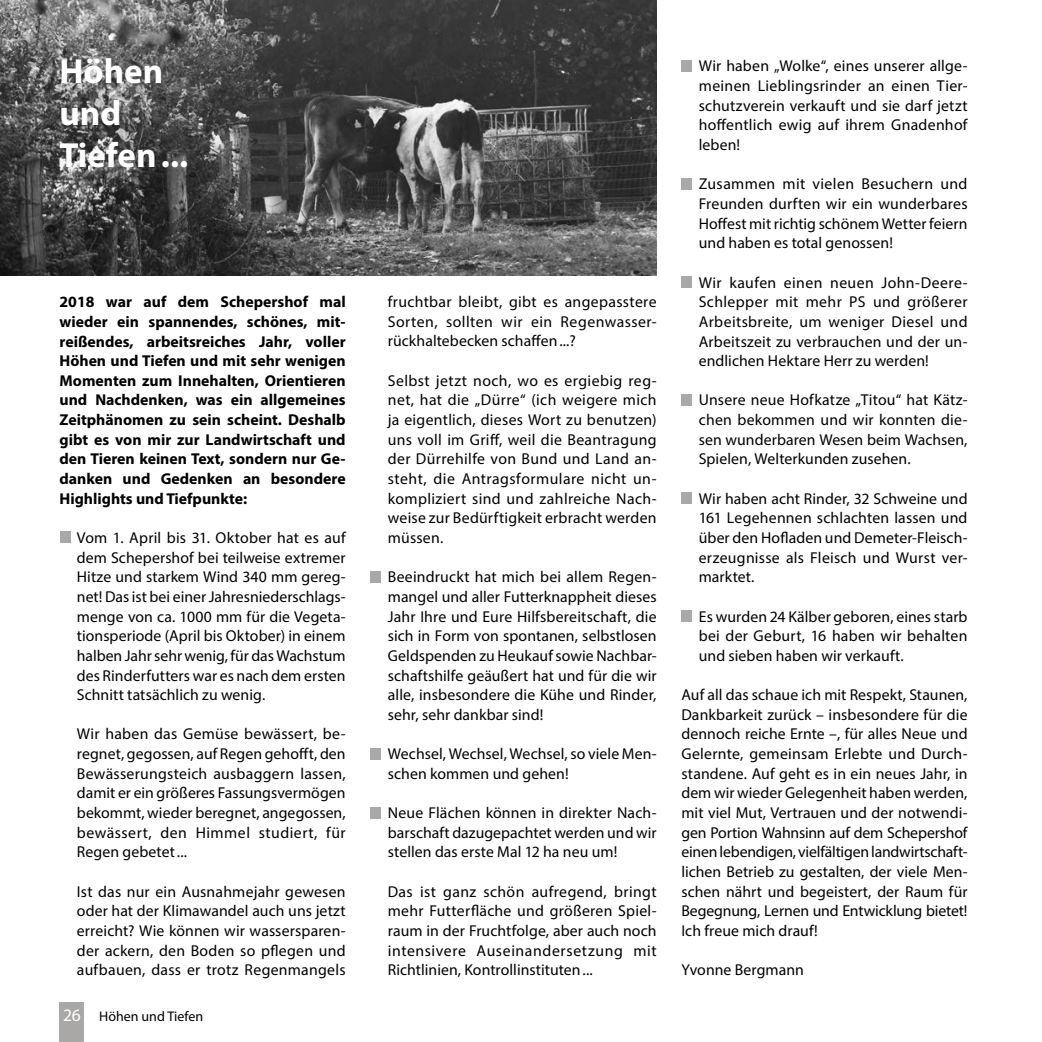
<style>
.page{position:relative;width:1042px;height:1042px;background:#fff}
.page>*{position:absolute;margin:0;border:0;box-sizing:border-box;transform-origin:0 0}
.t1{font:700 35px/42px "Myriad Pro";color:#fff}
.t2{font:15.75px/19.6px "Myriad Pro";letter-spacing:.005em;color:#000;text-align:justify}
.t3{font:700 15.75px/19.6px "Myriad Pro";color:#000;text-align:justify}
.t4{font:14px "Myriad Pro";color:#000}
.s1{font-size:17.5px;color:#fff}
</style>
<div class="page">
<div style="left:60px;top:532px;width:10px;height:11px;background:#a9a8a6"></div>
<div style="left:370px;top:571px;width:11px;height:11px;background:#a9a8a6"></div>
<div style="left:370px;top:748px;width:11px;height:11px;background:#a9a8a6"></div>
<div style="left:370px;top:807px;width:11px;height:11px;background:#a9a8a6"></div>
<div style="left:681px;top:60px;width:11px;height:11px;background:#a9a8a6"></div>
<div style="left:681px;top:178px;width:11px;height:11px;background:#a9a8a6"></div>
<div style="left:681px;top:276px;width:11px;height:12px;background:#a9a8a6"></div>
<div style="left:681px;top:394px;width:11px;height:11px;background:#a9a8a6"></div>
<div style="left:681px;top:492px;width:11px;height:12px;background:#a9a8a6"></div>
<div style="left:681px;top:610px;width:11px;height:11px;background:#a9a8a6"></div>
<div style="left:60px;top:1002px;width:24px;height:40px;background:#a9a8a6"></div>
<img style="left:0;top:0;width:656px;height:276px">
<h1 class="t1" style="left:60px;top:49px;width:130px">Höhen und<br>Tiefen...</h1>
<p class="t3" style="left:60px;top:292px;width:288px">2018 war auf dem Schepershof mal wieder ein spannendes, schönes, mit&shy;reißendes, arbeitsreiches Jahr, voller Höhen und Tiefen und mit sehr wenigen Momenten zum Innehalten, Orientieren und Nachdenken, was ein allgemeines Zeitphänomen zu sein scheint. Deshalb gibt es von mir zur Landwirtschaft und den Tieren keinen Text, sondern nur Ge&shy;danken und Gedenken an besondere Highlights und Tiefpunkte:</p>
<p class="t2" style="left:77px;top:528px;width:270px">Vom 1. April bis 31. Oktober hat es auf dem Schepershof bei teilweise extremer Hitze und starkem Wind 340 mm gereg&shy;net! Das ist bei einer Jahresniederschlags&shy;menge von ca. 1000 mm für die Vegeta&shy;tionsperiode (April bis Oktober) in einem halben Jahr sehr wenig, für das Wachstum des Rinderfutters war es nach dem ersten Schnitt tatsächlich zu wenig.</p>
<p class="t2" style="left:77px;top:724px;width:270px">Wir haben das Gemüse bewässert, be&shy;regnet, gegossen, auf Regen gehofft, den Bewässerungsteich ausbaggern lassen, damit er ein größeres Fassungsvermögen bekommt, wieder beregnet, angegossen, bewässert, den Himmel studiert, für Regen gebetet...</p>
<p class="t2" style="left:77px;top:881px;width:270px">Ist das nur ein Ausnahmejahr gewesen oder hat der Klimawandel auch uns jetzt erreicht? Wie können wir wassersparen&shy;der ackern, den Boden so pflegen und aufbauen, dass er trotz Regenmangels</p>
<p class="t4" style="left:63px;top:1008px;width:141px"><span class="s1">26</span> Höhen und Tiefen</p>
<p class="t2" style="left:388px;top:292px;width:270px">fruchtbar bleibt, gibt es angepasstere Sorten, sollten wir ein Regenwasser&shy;rückhaltebecken schaffen...?</p>
<p class="t2" style="left:388px;top:370px;width:270px">Selbst jetzt noch, wo es ergiebig reg&shy;net, hat die „Dürre“ (ich weigere mich ja eigentlich, dieses Wort zu benutzen) uns voll im Griff, weil die Beantragung der Dürrehilfe von Bund und Land an&shy;steht, die Antragsformulare nicht un&shy;kompliziert sind und zahlreiche Nach&shy;weise zur Bedürftigkeit erbracht werden müssen.</p>
<p class="t2" style="left:388px;top:567px;width:270px">Beeindruckt hat mich bei allem Regen&shy;mangel und aller Futterknappheit dieses Jahr Ihre und Eure Hilfsbereitschaft, die sich in Form von spontanen, selbstlosen Geldspenden zu Heukauf sowie Nachbar&shy;schaftshilfe geäußert hat und für die wir alle, insbesondere die Kühe und Rinder, sehr, sehr dankbar sind!</p>
<p class="t2" style="left:388px;top:744px;width:270px">Wechsel, Wechsel, Wechsel, so viele Men&shy;schen kommen und gehen!</p>
<p class="t2" style="left:388px;top:803px;width:270px">Neue Flächen können in direkter Nach&shy;barschaft dazugepachtet werden und wir stellen das erste Mal 12 ha neu um!</p>
<p class="t2" style="left:388px;top:881px;width:270px">Das ist ganz schön aufregend, bringt mehr Futterfläche und größeren Spiel&shy;raum in der Fruchtfolge, aber auch noch intensivere Auseinandersetzung mit Richtlinien, Kontrollinstituten...</p>
<p class="t2" style="left:699px;top:56px;width:270px">Wir haben „Wolke“, eines unserer allge&shy;meinen Lieblingsrinder an einen Tier&shy;schutzverein verkauft und sie darf jetzt hoffentlich ewig auf ihrem Gnadenhof leben!</p>
<p class="t2" style="left:699px;top:174px;width:270px">Zusammen mit vielen Besuchern und Freunden durften wir ein wunderbares Hoffest mit richtig schönem Wetter feiern und haben es total genossen!</p>
<p class="t2" style="left:699px;top:272px;width:270px">Wir kaufen einen neuen John-Deere-Schlepper mit mehr PS und größerer Arbeitsbreite, um weniger Diesel und Arbeitszeit zu verbrauchen und der un&shy;endlichen Hektare Herr zu werden!</p>
<p class="t2" style="left:699px;top:390px;width:270px">Unsere neue Hofkatze „Titou“ hat Kätz&shy;chen bekommen und wir konnten die&shy;sen wunderbaren Wesen beim Wachsen, Spielen, Welterkunden zusehen.</p>
<p class="t2" style="left:699px;top:488px;width:270px">Wir haben acht Rinder, 32 Schweine und 161 Legehennen schlachten lassen und über den Hofladen und Demeter-Fleisch&shy;erzeugnisse als Fleisch und Wurst ver&shy;marktet.</p>
<p class="t2" style="left:699px;top:606px;width:270px">Es wurden 24 Kälber geboren, eines starb bei der Geburt, 16 haben wir behalten und sieben haben wir verkauft.</p>
<p class="t2" style="left:681px;top:685px;width:288px">Auf all das schaue ich mit Respekt, Staunen, Dankbarkeit zurück – insbesondere für die dennoch reiche Ernte –, für alles Neue und Gelernte, gemeinsam Erlebte und Durch&shy;standene. Auf geht es in ein neues Jahr, in dem wir wieder Gelegenheit haben werden, mit viel Mut, Vertrauen und der notwendi&shy;gen Portion Wahnsinn auf dem Schepershof einen lebendigen, vielfältigen landwirtschaft&shy;lichen Betrieb zu gestalten, der viele Men&shy;schen nährt und begeistert, der Raum für Begegnung, Lernen und Entwicklung bietet!<br>Ich freue mich drauf!</p>
<p class="t2" style="left:681px;top:960px;width:124px">Yvonne Bergmann</p>
</div>
